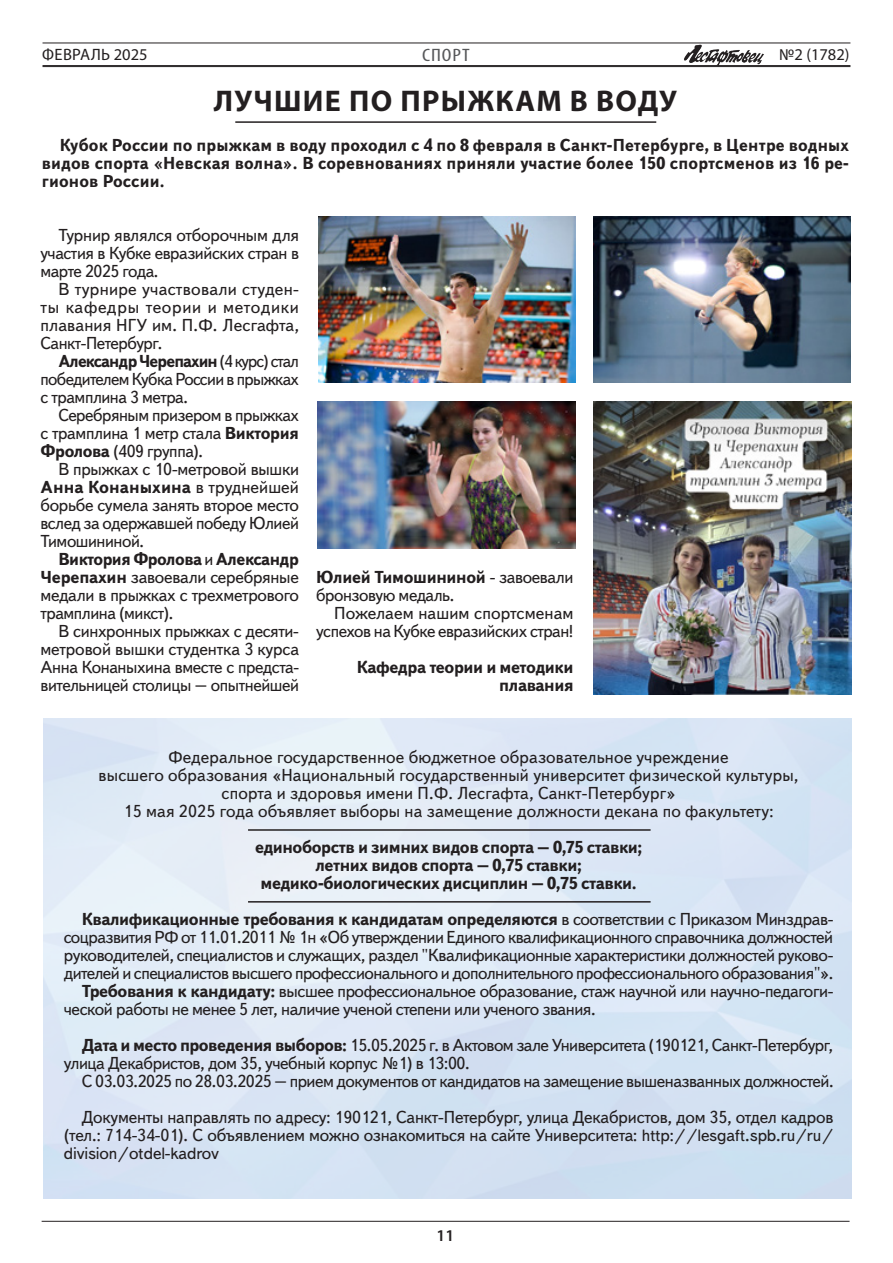
<style>
.page{position:relative;width:893px;height:1263px;background:#fff}
.page>*{position:absolute;margin:0;border:0;box-sizing:border-box;transform-origin:0 0}
.Основной_заголовок{font:700 30px "Myriad Pro";letter-spacing:.045em;color:#231f20}
.Рубрики{font:condensed 18px "Myriad Pro";letter-spacing:.045em;color:#57585a;scale:1.2 1}
.GREP-Текст{font:17.25px/18px "Text";letter-spacing:-.025em;color:#231f20;text-align:justify}
.GREP-Текст-2{font:17.25px "Text";letter-spacing:.01em;color:#231f20}
.Лид{font:700 17.25px/18px "Text";letter-spacing:.01em;color:#231f20;text-align:justify}
.GREP-Текст-3{font:700 17.25px/18px "Text";letter-spacing:-.025em;color:#231f20;text-align:right}
.t1{font:16.5px "Myriad Pro";letter-spacing:.02em;color:#231f20}
.t2{font:16.5px "Myriad Pro";color:#231f20}
.t3{font:600 16.5px "Myriad Pro";color:#231f20}
.s1{font-weight:700}
</style>
<div class="page">
<img style="left:684px;top:44px;width:80px;height:21px">
<hr style="left:43px;top:65px;width:807px;height:1px;background:#231f20">
<hr style="left:43px;top:66px;width:807px;height:1px;background:#231f20">
<hr style="left:43px;top:43px;width:807px;height:1px;background:#231f20">
<hr style="left:42px;top:1221px;width:807px;height:1px;background:#231f20">
<hr style="left:235px;top:121px;width:421px;height:2px;background:#231f20">
<hr style="left:248px;top:829px;width:403px;height:2px;background:#231f20">
<hr style="left:248px;top:901px;width:403px;height:1px;background:#231f20">
<img style="left:318px;top:217px;width:258px;height:166px">
<img style="left:318px;top:402px;width:257px;height:146px">
<img style="left:594px;top:402px;width:257px;height:292px">
<img style="left:593px;top:217px;width:257px;height:166px">
<p class="t1" style="left:42px;top:44px;width:107px">ФЕВРАЛЬ 2025</p>
<p class="t2" style="left:779px;top:44px;width:72px">№2 (1782)</p>
<p class="Рубрики" style="left:422px;top:44px;width:41px">СПОРТ</p>
<p class="Основной_заголовок" style="left:214px;top:82px;width:465px">ЛУЧШИЕ ПО ПРЫЖКАМ В ВОДУ</p>
<p class="Лид" style="left:42px;top:137px;width:809px;text-indent:18px">Кубок России по прыжкам в воду проходил с 4 по 8 февраля в Санкт-Петербурге, в Центре водных видов спорта «Невская волна». В соревнованиях приняли участие более 150 спортсменов из 16 ре&shy;гионов России.</p>
<p class="GREP-Текст" style="left:40px;top:227px;width:260px;text-indent:18px">Турнир являлся отборочным для участия в Кубке евразийских стран в марте 2025 года.</p>
<p class="GREP-Текст" style="left:40px;top:281px;width:260px;text-indent:18px">В турнире участвовали студен&shy;ты кафедры теории и методики плавания НГУ им. П.Ф. Лесгафта, Санкт-Петербург.</p>
<p class="GREP-Текст" style="left:40px;top:353px;width:260px;text-indent:18px"><span class="s1">Александр Черепахин</span> (4 курс) стал победителем Кубка России в прыжках с трамплина 3 метра.</p>
<p class="GREP-Текст" style="left:40px;top:407px;width:260px;text-indent:18px">Серебряным призером в прыжках с трамплина 1 метр стала <span class="s1">Виктория Фролова</span> (409 группа).</p>
<p class="GREP-Текст" style="left:40px;top:461px;width:260px;text-indent:18px">В прыжках с 10-метровой вышки <span class="s1">Анна Конаныхина</span> в труднейшей борьбе сумела занять второе место вслед за одержавшей победу Юлией Тимошининой.</p>
<p class="GREP-Текст" style="left:40px;top:551px;width:260px;text-indent:18px"><span class="s1">Виктория Фролова</span> и <span class="s1">Александр Черепахин</span> завоевали серебряные медали в прыжках с трехметрового трамплина (микст).</p>
<p class="GREP-Текст" style="left:40px;top:623px;width:260px;text-indent:18px">В синхронных прыжках с десяти&shy;метровой вышки студентка 3 курса Анна Конаныхина вместе с предста&shy;вительницей столицы – опытнейшей</p>
<p class="GREP-Текст" style="left:316px;top:569px;width:259px"><span class="s1">Юлией Тимошининой</span> - завоевали бронзовую медаль.</p>
<p class="GREP-Текст" style="left:316px;top:605px;width:259px;text-align:right">Пожелаем нашим спортсменам успехов на Кубке евразийских стран!</p>
<p class="GREP-Текст-3" style="left:357px;top:659px;width:218px">Кафедра теории и методики плавания</p>
<p class="GREP-Текст-2" style="left:169px;top:747px;width:562px">Федеральное государственное бюджетное образовательное учреждение</p>
<p class="GREP-Текст-2" style="left:99px;top:765px;width:701px">высшего образования «Национальный государственный университет физической культуры,</p>
<p class="GREP-Текст-2" style="left:221px;top:783px;width:456px">спорта и здоровья имени П.Ф. Лесгафта, Санкт-Петербург»</p>
<p class="GREP-Текст-2" style="left:124px;top:801px;width:652px">15 мая 2025 года объявляет выборы на замещение должности декана по факультету:</p>
<p class="GREP-Текст-3" style="left:255px;top:839px;width:389px">единоборств и зимних видов спорта – 0,75 ставки;</p>
<p class="GREP-Текст-3" style="left:316px;top:857px;width:268px">летних видов спорта – 0,75 ставки;</p>
<p class="GREP-Текст-3" style="left:260px;top:875px;width:378px">медико-биологических дисциплин – 0,75 ставки.</p>
<p class="GREP-Текст" style="left:64px;top:911px;width:771px;text-indent:18px"><span class="s1">Квалификационные требования к кандидатам определяются</span> в соответствии с Приказом Минздрав&shy;соцразвития РФ от 11.01.2011 № 1н «Об утверждении Единого квалификационного справочника должностей руководителей, специалистов и служащих, раздел "Квалификационные характеристики должностей руково&shy;дителей и специалистов высшего профессионального и дополнительного профессионального образования"».</p>
<p class="GREP-Текст" style="left:64px;top:983px;width:771px;text-indent:18px"><span class="s1">Требования к кандидату:</span> высшее профессиональное образование, стаж научной или научно-педагоги&shy;ческой работы не менее 5 лет, наличие ученой степени или ученого звания.</p>
<p class="GREP-Текст" style="left:64px;top:1037px;width:771px;text-indent:18px"><span class="s1">Дата и место проведения выборов:</span> 15.05.2025 г. в Актовом зале Университета (190121, Санкт-Петербург, улица Декабристов, дом 35, учебный корпус №1) в 13:00.</p>
<p class="GREP-Текст" style="left:82px;top:1073px;width:753px">С 03.03.2025 по 28.03.2025 – прием документов от кандидатов на замещение вышеназванных должностей.</p>
<p class="GREP-Текст" style="left:64px;top:1109px;width:771px;text-indent:18px">Документы направлять по адресу: 190121, Санкт-Петербург, улица Декабристов, дом 35, отдел кадров (тел.: 714-34-01). С объявлением можно ознакомиться на сайте Университета: http://lesgaft.spb.ru/ru/ division/otdel-kadrov</p>
<p class="t3" style="left:437px;top:1225px;width:19px">11</p>
</div>
